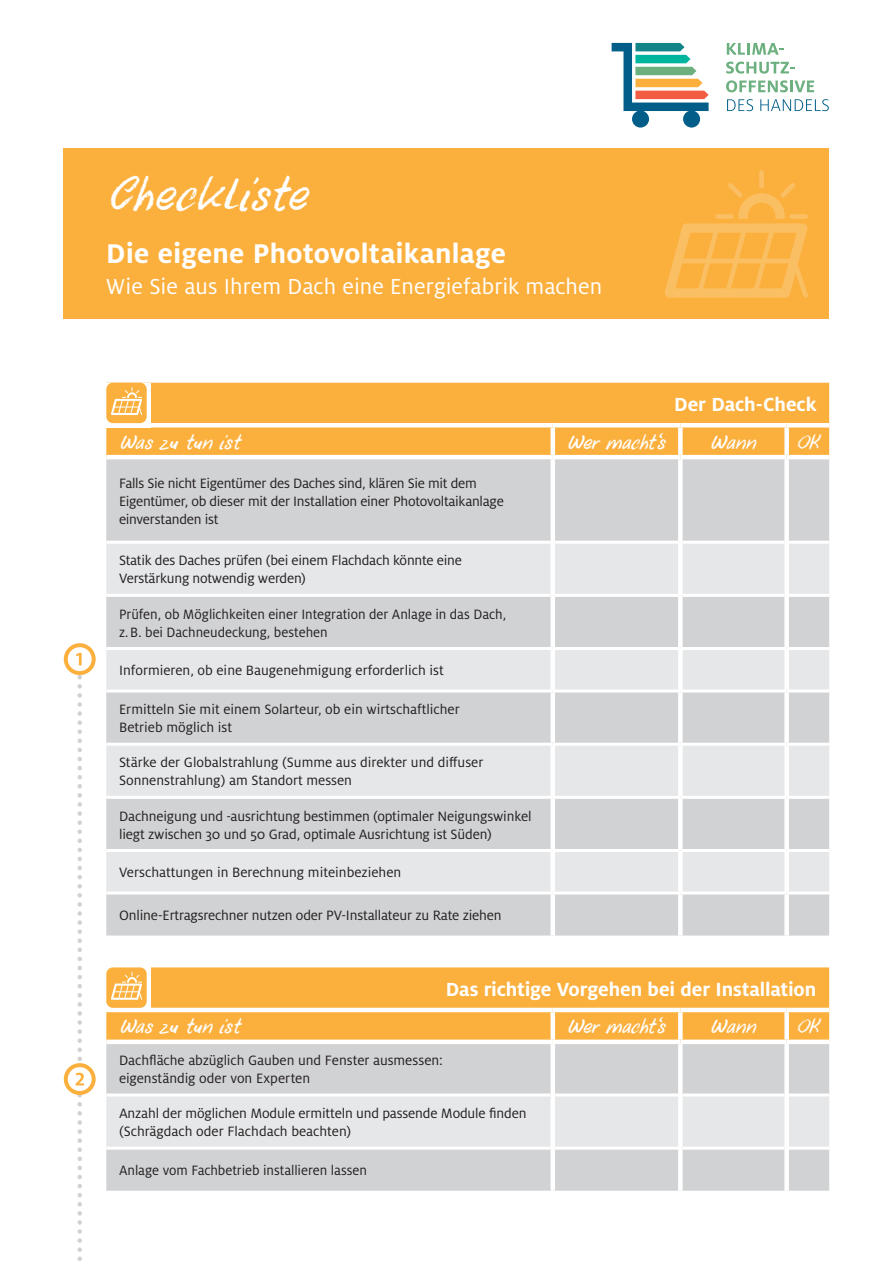
<style>
.page{position:relative;width:893px;height:1263px;background:#fff}
.page>*{position:absolute;margin:0;border:0;box-sizing:border-box;transform-origin:0 0}
.t1{font:italic 45px "DK Uncle Oscar";letter-spacing:-.005em;color:#fff}
.t2{font:700 30px "Milo OT";letter-spacing:.005em;color:#fff}
.t3{font:24px "Milo OT";color:#fff}
.t4{font:700 21px "Milo OT";letter-spacing:-.005em;color:#fff}
.t5{font:italic 19.5px "DK Uncle Oscar";letter-spacing:-.01em;color:#fff}
.t6{font:15px/18px "Milo OT";letter-spacing:-.01em;color:#231f20}
</style>
<div class="page">
<div style="left:64px;top:149px;width:765px;height:170px;background:#fbb03e"></div>
<svg style="left:64px;top:643px;width:32px;height:32px"></svg>
<div style="left:68px;top:647px;width:24px;height:24px;background:#fff;border-radius:50%"></div>
<svg style="left:727px;top:43px;width:57px;height:12px"></svg>
<svg style="left:726px;top:62px;width:68px;height:12px"></svg>
<svg style="left:726px;top:80px;width:88px;height:12px"></svg>
<svg style="left:727px;top:99px;width:26px;height:12px"></svg>
<svg style="left:760px;top:99px;width:69px;height:12px"></svg>
<svg style="left:612px;top:43px;width:97px;height:85px"></svg>
<svg style="left:64px;top:1063px;width:32px;height:32px"></svg>
<div style="left:68px;top:1067px;width:24px;height:24px;background:#fff;border-radius:50%"></div>
<svg style="left:76px;top:653px;width:8px;height:608px"></svg>
<svg style="left:665px;top:170px;width:143px;height:128px"></svg>
<div style="left:106px;top:383px;width:723px;height:72px;background:#fbb03e"></div>
<div style="left:106px;top:459px;width:723px;height:476px;background:#d1d2d4"></div>
<svg style="left:106px;top:544px;width:723px;height:347px;background:#dcdddf"></svg>
<hr style="left:106px;top:541px;width:445px;height:3px;background:#fff">
<hr style="left:555px;top:541px;width:123px;height:3px;background:#fff">
<hr style="left:683px;top:541px;width:101px;height:3px;background:#fff">
<hr style="left:789px;top:541px;width:40px;height:3px;background:#fff">
<hr style="left:106px;top:594px;width:445px;height:3px;background:#fff">
<hr style="left:555px;top:594px;width:123px;height:3px;background:#fff">
<hr style="left:683px;top:594px;width:101px;height:3px;background:#fff">
<hr style="left:789px;top:594px;width:40px;height:3px;background:#fff">
<hr style="left:106px;top:423px;width:447px;height:4px;background:#fff">
<hr style="left:553px;top:423px;width:127px;height:4px;background:#fff">
<hr style="left:680px;top:423px;width:107px;height:4px;background:#fff">
<hr style="left:787px;top:423px;width:42px;height:4px;background:#fff">
<hr style="left:551px;top:427px;width:4px;height:28px;background:#fff">
<div style="left:678px;top:427px;width:5px;height:28px;background:#fff"></div>
<div style="left:784px;top:427px;width:5px;height:28px;background:#fff"></div>
<hr style="left:551px;top:459px;width:4px;height:83px;background:#fff">
<div style="left:678px;top:459px;width:5px;height:83px;background:#fff"></div>
<div style="left:784px;top:459px;width:5px;height:83px;background:#fff"></div>
<hr style="left:551px;top:542px;width:4px;height:53px;background:#fff">
<div style="left:678px;top:542px;width:5px;height:53px;background:#fff"></div>
<div style="left:784px;top:542px;width:5px;height:53px;background:#fff"></div>
<hr style="left:551px;top:595px;width:4px;height:52px;background:#fff">
<div style="left:678px;top:595px;width:5px;height:52px;background:#fff"></div>
<div style="left:784px;top:595px;width:5px;height:52px;background:#fff"></div>
<hr style="left:551px;top:650px;width:4px;height:39px;background:#fff">
<div style="left:678px;top:650px;width:5px;height:39px;background:#fff"></div>
<div style="left:784px;top:650px;width:5px;height:39px;background:#fff"></div>
<hr style="left:551px;top:692px;width:4px;height:51px;background:#fff">
<div style="left:678px;top:692px;width:5px;height:51px;background:#fff"></div>
<div style="left:784px;top:692px;width:5px;height:51px;background:#fff"></div>
<hr style="left:551px;top:746px;width:4px;height:50px;background:#fff">
<div style="left:678px;top:746px;width:5px;height:50px;background:#fff"></div>
<div style="left:784px;top:746px;width:5px;height:50px;background:#fff"></div>
<hr style="left:551px;top:799px;width:4px;height:50px;background:#fff">
<div style="left:678px;top:799px;width:5px;height:50px;background:#fff"></div>
<div style="left:784px;top:799px;width:5px;height:50px;background:#fff"></div>
<hr style="left:551px;top:852px;width:4px;height:39px;background:#fff">
<div style="left:678px;top:852px;width:5px;height:39px;background:#fff"></div>
<div style="left:784px;top:852px;width:5px;height:39px;background:#fff"></div>
<hr style="left:551px;top:894px;width:4px;height:41px;background:#fff">
<div style="left:678px;top:894px;width:5px;height:41px;background:#fff"></div>
<div style="left:784px;top:894px;width:5px;height:41px;background:#fff"></div>
<hr style="left:106px;top:647px;width:447px;height:3px;background:#fff">
<hr style="left:553px;top:647px;width:127px;height:3px;background:#fff">
<hr style="left:680px;top:647px;width:107px;height:3px;background:#fff">
<hr style="left:787px;top:647px;width:42px;height:3px;background:#fff">
<hr style="left:106px;top:689px;width:447px;height:3px;background:#fff">
<hr style="left:553px;top:689px;width:127px;height:3px;background:#fff">
<hr style="left:680px;top:689px;width:107px;height:3px;background:#fff">
<hr style="left:787px;top:689px;width:42px;height:3px;background:#fff">
<hr style="left:106px;top:743px;width:447px;height:3px;background:#fff">
<hr style="left:553px;top:743px;width:127px;height:3px;background:#fff">
<hr style="left:680px;top:743px;width:107px;height:3px;background:#fff">
<hr style="left:787px;top:743px;width:42px;height:3px;background:#fff">
<hr style="left:106px;top:796px;width:447px;height:3px;background:#fff">
<hr style="left:553px;top:796px;width:127px;height:3px;background:#fff">
<hr style="left:680px;top:796px;width:107px;height:3px;background:#fff">
<hr style="left:787px;top:796px;width:42px;height:3px;background:#fff">
<hr style="left:106px;top:849px;width:447px;height:3px;background:#fff">
<hr style="left:553px;top:849px;width:127px;height:3px;background:#fff">
<hr style="left:680px;top:849px;width:107px;height:3px;background:#fff">
<hr style="left:787px;top:849px;width:42px;height:3px;background:#fff">
<hr style="left:106px;top:891px;width:447px;height:3px;background:#fff">
<hr style="left:553px;top:891px;width:127px;height:3px;background:#fff">
<hr style="left:680px;top:891px;width:107px;height:3px;background:#fff">
<hr style="left:787px;top:891px;width:42px;height:3px;background:#fff">
<div style="left:106px;top:383px;width:45px;height:44px;background:#fff"></div>
<div style="left:106px;top:383px;width:41px;height:40px;background:#fbb03e;border-radius:7px"></div>
<svg style="left:111px;top:387px;width:31px;height:28px"></svg>
<div style="left:106px;top:967px;width:723px;height:72px;background:#fbb03e"></div>
<div style="left:106px;top:1044px;width:723px;height:147px;background:#d1d2d4"></div>
<div style="left:106px;top:1096px;width:723px;height:51px;background:#e6e7e9"></div>
<hr style="left:106px;top:1093px;width:445px;height:3px;background:#fff">
<hr style="left:555px;top:1093px;width:123px;height:3px;background:#fff">
<hr style="left:683px;top:1093px;width:101px;height:3px;background:#fff">
<hr style="left:789px;top:1093px;width:40px;height:3px;background:#fff">
<hr style="left:106px;top:1147px;width:445px;height:3px;background:#fff">
<hr style="left:555px;top:1147px;width:123px;height:3px;background:#fff">
<hr style="left:683px;top:1147px;width:101px;height:3px;background:#fff">
<hr style="left:789px;top:1147px;width:40px;height:3px;background:#fff">
<hr style="left:106px;top:1008px;width:447px;height:4px;background:#fff">
<hr style="left:553px;top:1008px;width:127px;height:4px;background:#fff">
<hr style="left:680px;top:1008px;width:107px;height:4px;background:#fff">
<hr style="left:787px;top:1008px;width:42px;height:4px;background:#fff">
<hr style="left:551px;top:1012px;width:4px;height:27px;background:#fff">
<div style="left:678px;top:1012px;width:5px;height:27px;background:#fff"></div>
<div style="left:784px;top:1012px;width:5px;height:27px;background:#fff"></div>
<hr style="left:551px;top:1044px;width:4px;height:51px;background:#fff">
<div style="left:678px;top:1044px;width:5px;height:51px;background:#fff"></div>
<div style="left:784px;top:1044px;width:5px;height:51px;background:#fff"></div>
<hr style="left:551px;top:1095px;width:4px;height:53px;background:#fff">
<div style="left:678px;top:1095px;width:5px;height:53px;background:#fff"></div>
<div style="left:784px;top:1095px;width:5px;height:53px;background:#fff"></div>
<hr style="left:551px;top:1148px;width:4px;height:43px;background:#fff">
<div style="left:678px;top:1148px;width:5px;height:43px;background:#fff"></div>
<div style="left:784px;top:1148px;width:5px;height:43px;background:#fff"></div>
<div style="left:106px;top:967px;width:45px;height:45px;background:#fff"></div>
<div style="left:106px;top:967px;width:41px;height:41px;background:#fbb03e;border-radius:7px"></div>
<svg style="left:111px;top:972px;width:31px;height:28px"></svg>
<h1 class="t1" style="left:106px;top:167px;width:201px">Checkliste</h1>
<h2 class="t2" style="left:106px;top:236px;width:401px">Die eigene Photovoltaikanlage</h2>
<h3 class="t3" style="left:106px;top:273px;width:497px">Wie Sie aus Ihrem Dach eine Energiefabrik machen</h3>
<h3 class="t4" style="left:674px;top:393px;width:144px">Der Dach-Check</h3>
<h3 class="t5" style="left:119px;top:430px;width:122px">Was zu tun ist</h3>
<h3 class="t5" style="left:567px;top:430px;width:99px">Wer macht‘s</h3>
<h3 class="t5" style="left:710px;top:430px;width:47px">Wann</h3>
<h3 class="t5" style="left:795px;top:430px;width:25px">OK</h3>
<p class="t6" style="left:119px;top:474px;width:386px">Falls Sie nicht Eigentümer des Daches sind, klären Sie mit dem<br>Eigentümer, ob dieser mit der Installation einer Photovoltaikanlage einverstanden ist</p>
<p class="t6" style="left:119px;top:552px;width:344px">Statik des Daches prüfen (bei einem Flachdach könnte eine<br>Verstärkung notwendig werden)</p>
<p class="t6" style="left:119px;top:605px;width:389px">Prüfen, ob Möglichkeiten einer Integration der Anlage in das Dach, z.B. bei Dachneudeckung, bestehen</p>
<p class="t6" style="left:119px;top:662px;width:326px">Informieren, ob eine Baugenehmigung erforderlich ist</p>
<p class="t6" style="left:119px;top:701px;width:342px">Ermitteln Sie mit einem Solarteur, ob ein wirtschaftlicher<br>Betrieb möglich ist</p>
<p class="t6" style="left:119px;top:754px;width:366px">Stärke der Globalstrahlung (Summe aus direkter und diffuser<br>Sonnenstrahlung) am Standort messen</p>
<p class="t6" style="left:119px;top:807px;width:414px">Dachneigung und -ausrichtung bestimmen (optimaler Neigungswinkel liegt zwischen 30 und 50 Grad, optimale Ausrichtung ist Süden)</p>
<p class="t6" style="left:119px;top:864px;width:284px">Verschattungen in Berechnung miteinbeziehen</p>
<p class="t6" style="left:119px;top:906px;width:384px">Online-Ertragsrechner nutzen oder PV-Installateur zu Rate ziehen</p>
<h3 class="t4" style="left:446px;top:977px;width:372px">Das richtige Vorgehen bei der Installation</h3>
<h3 class="t5" style="left:119px;top:1014px;width:122px">Was zu tun ist</h3>
<h3 class="t5" style="left:567px;top:1014px;width:99px">Wer macht‘s</h3>
<h3 class="t5" style="left:710px;top:1014px;width:47px">Wann</h3>
<h3 class="t5" style="left:795px;top:1014px;width:25px">OK</h3>
<p class="t6" style="left:119px;top:1052px;width:325px">Dachfläche abzüglich Gauben und Fenster ausmessen: eigenständig oder von Experten</p>
<p class="t6" style="left:119px;top:1105px;width:409px">Anzahl der möglichen Module ermitteln und passende Module finden (Schrägdach oder Flachdach beachten)</p>
<p class="t6" style="left:119px;top:1161px;width:249px">Anlage vom Fachbetrieb installieren lassen</p>
</div>
